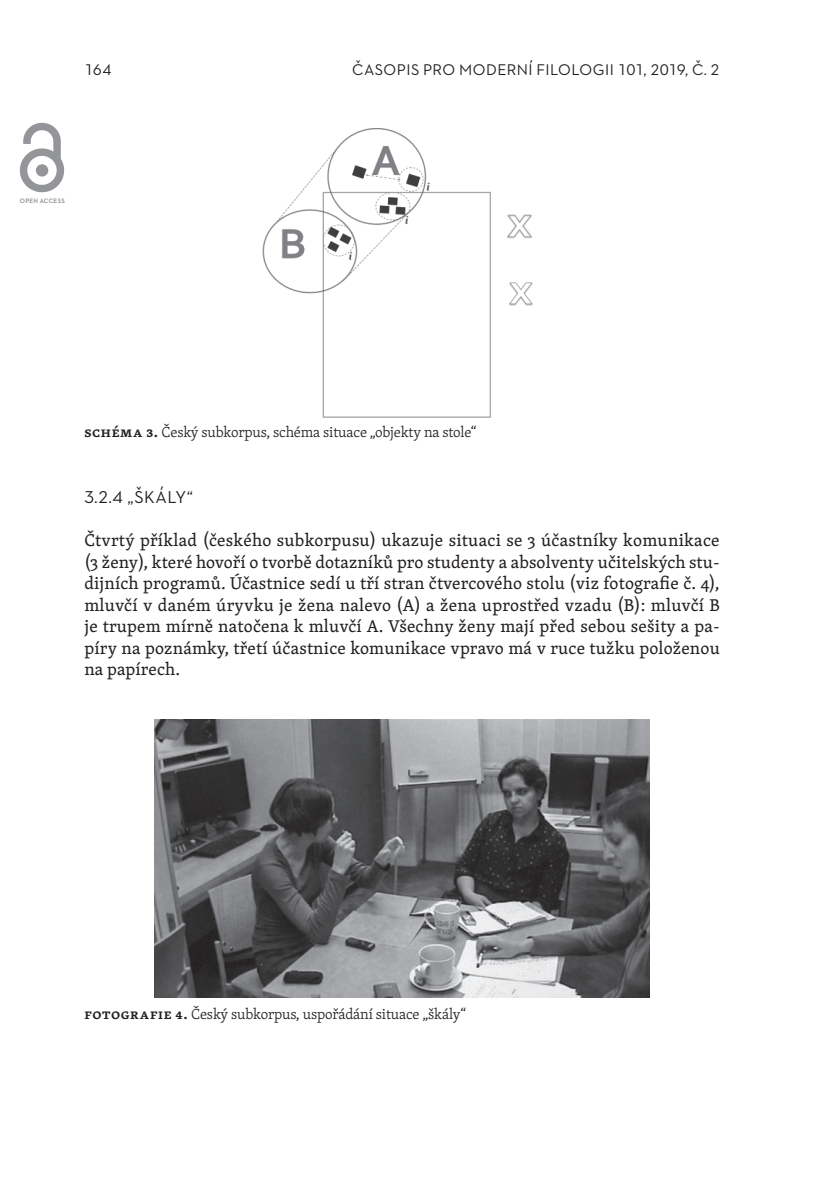
<style>
.page{position:relative;width:814px;height:1191px;background:#fff}
.page>*{position:absolute;margin:0;border:0;box-sizing:border-box;transform-origin:0 0}
.t1{font:17.5px/21.5px "Skolar PE";letter-spacing:.01em;color:#231f20;text-align:justify}
.t2{font:17.5px "Neutraface 2 Text";color:#231f20}
.t3{font:15.75px "Neutraface 2 Text";letter-spacing:.03em;color:#231f20}
.t4{font:300 14.88px "Skolar PE";letter-spacing:-.01em;color:#231f20}
.t5{font:600 14.88px "Skolar PE";color:#231f20}
.t6{font:600 6.48px "Neutraface 2 Text";letter-spacing:.035em;color:#808285}
.s1{font-weight:600}
</style>
<div class="page">
<img style="left:262px;top:128px;width:271px;height:290px">
<img style="left:155px;top:719px;width:494px;height:278px">
<img style="left:20px;top:122px;width:45px;height:70px">
<p class="t3" style="left:84px;top:60px;width:29px">164</p>
<p class="t3" style="left:352px;top:60px;width:369px">ČASOPIS PRO MODERNÍ FILOLOGII 101, 2019, č. 2</p>
<p class="t6" style="left:20px;top:197px;width:47px">OPEN ACCESS</p>
<p class="t5" style="left:84px;top:420px;width:19px">SCHÉMA</p>
<p class="t4" style="left:146px;top:421px;width:331px"><span class="s1">3.</span> Český subkorpus, schéma situace „objekty na stole“</p>
<p class="t2" style="left:84px;top:486px;width:110px">3.2.4 „ŠKÁLY“</p>
<p class="t1" style="left:84px;top:529px;width:637px">Čtvrtý příklad (českého subkorpusu) ukazuje situaci se 3 účastníky komunikace (3 ženy), které hovoří o tvorbě dotazníků pro studenty a absolventy učitelských stu&shy;dijních programů. Účastnice sedí u tří stran čtvercového stolu (viz fotografie č. 4), mluvčí v daném úryvku je žena nalevo (A) a žena uprostřed vzadu (B): mluvčí B je trupem mírně natočena k mluvčí A. Všechny ženy mají před sebou sešity a pa&shy;píry na poznámky, třetí účastnice komunikace vpravo má v ruce tužku položenou na papírech.</p>
<p class="t4" style="left:84px;top:1002px;width:383px"><span class="s1">FOTOGRAFIE 4.</span> Český subkorpus, uspořádání situace „škály“</p>
</div>
